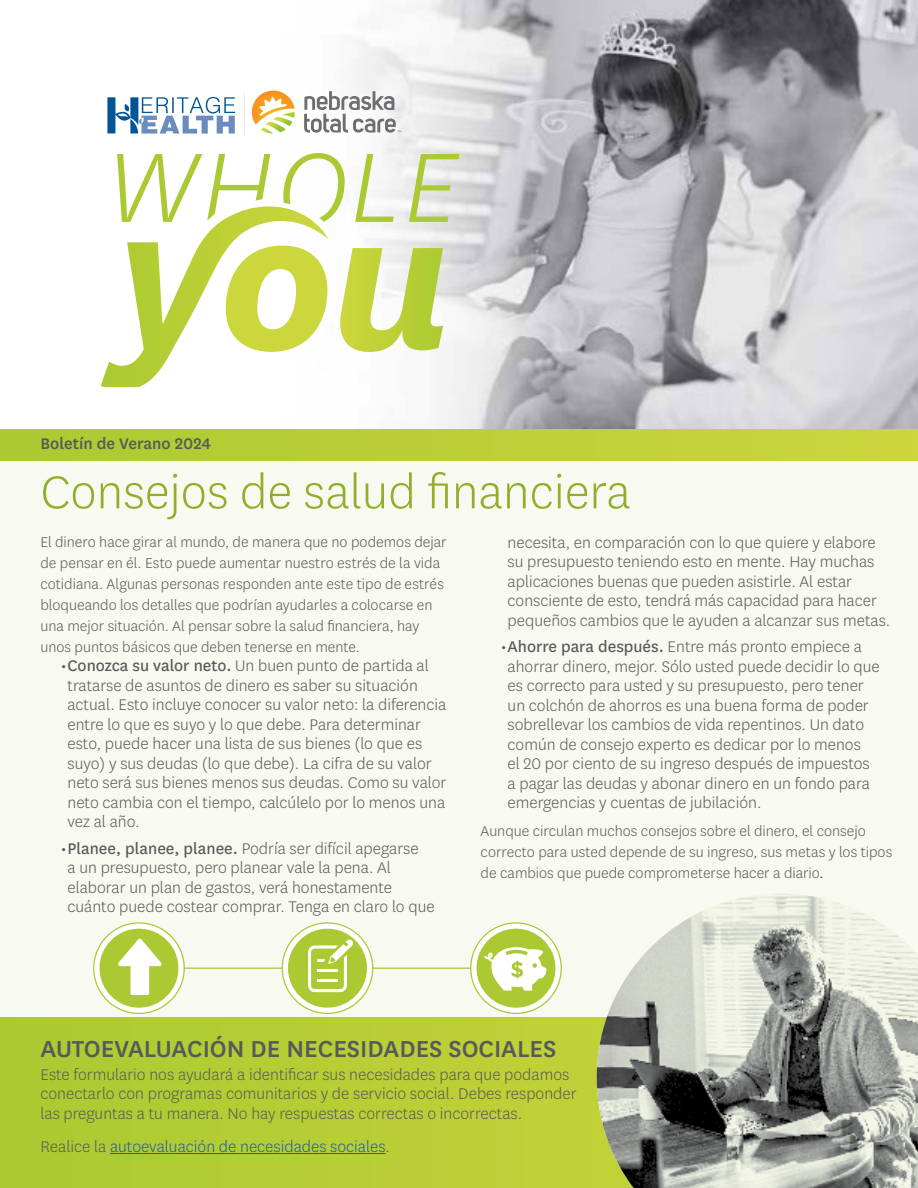
<style>
.page{position:relative;width:918px;height:1188px;background:#fff}
.page>*{position:absolute;margin:0;border:0;box-sizing:border-box;transform-origin:0 0}
.Article_Header{font:300 54px "Centene Sans";color:#92af2b}
.Subheads___Callouts{font:500 27px "Centene Sans";color:#58595b}
.t1{font:300 18px/19.5px "Centene Sans";color:#58595b}
.t2{font:300 18px "Centene Sans";color:#215e9e}
.Article_Header-2{font:500 18px "Centene Sans";color:#58595b}
.Body{font:300 16.5px/21px "Centene Sans";color:#58595b}
.s1{font-weight:400}
.s2{color:#000}
.s3{color:#58595b}
</style>
<div class="page">
<div style="left:0;top:450px;width:918px;height:596px;background:#f8faf1"></div>
<div style="left:0;top:1017px;width:918px;height:171px;background:#b6ce34"></div>
<img style="left:0;top:0;width:918px;height:430px">
<div style="left:0;top:430px;width:918px;height:30px;background:linear-gradient(to right,#abca31,#ccd63c)"></div>
<img style="left:597px;top:894px;width:321px;height:294px">
<svg style="left:101px;top:153px;width:358px;height:234px"></svg>
<svg style="left:107px;top:97px;width:128px;height:37px"></svg>
<hr style="left:244px;top:93px;width:1px;height:41px;background:#d1d3d4">
<svg style="left:246px;top:91px;width:49px;height:43px"></svg>
<svg style="left:304px;top:91px;width:97px;height:42px"></svg>
<hr style="left:179px;top:968px;width:305px;height:1px;background:#abc932">
<svg style="left:94px;top:923px;width:90px;height:90px;fill:#fff"></svg>
<div style="left:100px;top:929px;width:78px;height:79px;background:#abc932;border-radius:50%"></div>
<svg style="left:118px;top:938px;width:44px;height:57px"></svg>
<svg style="left:282px;top:923px;width:91px;height:90px;fill:#fff"></svg>
<div style="left:288px;top:929px;width:79px;height:79px;background:#abc932;border-radius:50%"></div>
<svg style="left:308px;top:937px;width:47px;height:55px"></svg>
<svg style="left:471px;top:923px;width:90px;height:90px;fill:#fff"></svg>
<div style="left:477px;top:929px;width:78px;height:79px;background:#abc932;border-radius:50%"></div>
<svg style="left:484px;top:947px;width:63px;height:44px"></svg>
<hr style="left:110px;top:1153px;width:276px;height:1px;background:#215e9e">
<p class="Article_Header-2" style="left:40px;top:431px;width:172px">Boletín de Verano 2024</p>
<p class="Article_Header" style="left:40px;top:458px;width:592px">Consejos de salud financiera</p>
<p class="Body" style="left:40px;top:531px;width:408px">El dinero hace girar al mundo, de manera que no podemos dejar de pensar en él. Esto puede aumentar nuestro estrés de la vida cotidiana. Algunas personas responden ante este tipo de estrés bloqueando los detalles que podrían ayudarles a colocarse en una mejor situación. Al pensar sobre la salud financiera, hay unos puntos básicos que deben tenerse en mente.</p>
<p class="t1" style="left:68px;top:656px;width:381px;text-indent:-7px"><span class="s1">•Conozca su valor neto.</span> Un buen punto de partida al tratarse de asuntos de dinero es saber su situación actual. Esto incluye conocer su valor neto: la diferencia entre lo que es suyo y lo que debe. Para determinar esto, puede hacer una lista de sus bienes (lo que es suyo) y sus deudas (lo que debe). La cifra de su valor neto será sus bienes menos sus deudas. Como su valor neto cambia con el tiempo, calcúlelo por lo menos una vez al año.</p>
<p class="t1" style="left:68px;top:838px;width:369px;text-indent:-7px"><span class="s1">•Planee, planee, planee.</span> Podría ser difícil apegarse<br>a un presupuesto, pero planear vale la pena. Al elaborar un plan de gastos, verá honestamente cuánto puede costear comprar. Tenga en claro lo que</p>
<p class="t1" style="left:508px;top:532px;width:384px">necesita, en comparación con lo que quiere y elabore su presupuesto teniendo esto en mente. Hay muchas aplicaciones buenas que pueden asistirle. Al estar consciente de esto, tendrá más capacidad para hacer pequeños cambios que le ayuden a alcanzar sus metas.</p>
<p class="t1" style="left:508px;top:636px;width:374px;text-indent:-7px"><span class="s1">•Ahorre para después.</span> Entre más pronto empiece a ahorrar dinero, mejor. Sólo usted puede decidir lo que es correcto para usted y su presupuesto, pero tener un colchón de ahorros es una buena forma de poder sobrellevar los cambios de vida repentinos. Un dato común de consejo experto es dedicar por lo menos<br>el 20 por ciento de su ingreso después de impuestos a pagar las deudas y abonar dinero en un fondo para emergencias y cuentas de jubilación.</p>
<p class="Body" style="left:481px;top:820px;width:413px">Aunque circulan muchos consejos sobre el dinero, el consejo correcto para usted depende de su ingreso, sus metas y los tipos de cambios que puede comprometerse hacer a diario<span class="s2">.</span></p>
<p class="Subheads___Callouts" style="left:40px;top:1030px;width:518px">AUTOEVALUACIÓN DE NECESIDADES SOCIALES</p>
<p class="t1" style="left:40px;top:1064px;width:538px">Este formulario nos ayudará a identificar sus necesidades para que podamos conectarlo con programas comunitarios y de servicio social. Debes responder las preguntas a tu manera. No hay respuestas correctas o incorrectas.</p>
<p class="t2" style="left:40px;top:1135px;width:351px"><span class="s3">Realice la</span> autoevaluación de necesidades sociales<span class="s3">.</span></p>
</div>
